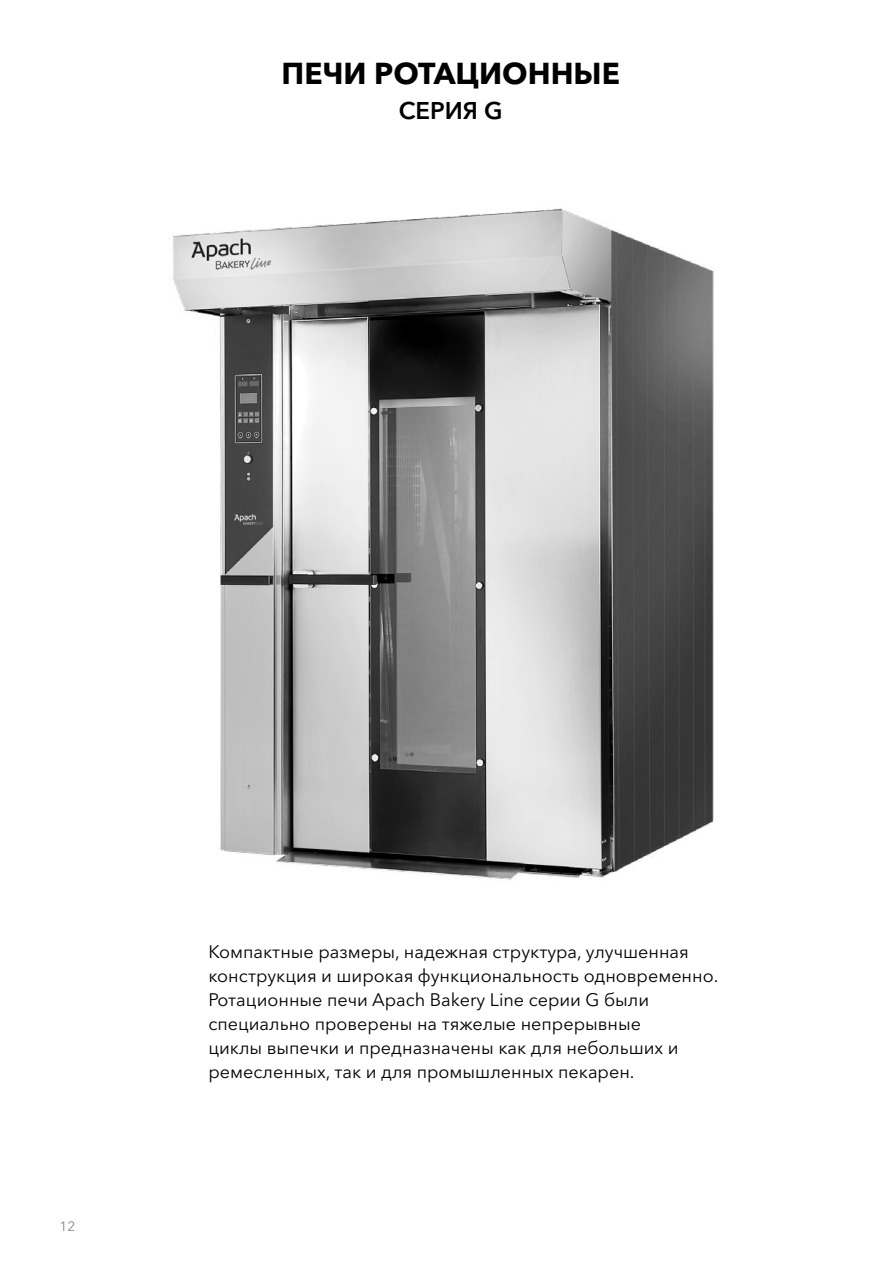
<style>
.page{position:relative;width:893px;height:1263px;background:#fff}
.page>*{position:absolute;margin:0;border:0;box-sizing:border-box;transform-origin:0 0}
.t1{font:700 30px "Avenir Next Cyr";color:#000}
.t2{font:600 24px "Avenir Next Cyr";color:#000}
.t3{font:18px/24px "Avenir Next Cyr";color:#000}
.t4{font:13.5px "Avenir Next Cyr";color:#878787}
</style>
<div class="page">
<img style="left:172px;top:208px;width:543px;height:672px">
<h1 class="t1" style="left:282px;top:56px;width:340px">ПЕЧИ РОТАЦИОННЫЕ</h1>
<h2 class="t2" style="left:399px;top:96px;width:105px">СЕРИЯ G</h2>
<p class="t4" style="left:60px;top:1218px;width:17px">12</p>
<p class="t3" style="left:208px;top:940px;width:511px">Компактные размеры, надежная структура, улучшенная конструкция и широкая функциональность одновременно.<br>Ротационные печи Apach Bakery Line серии G были специально проверены на тяжелые непрерывные<br>циклы выпечки и предназначены как для небольших и ремесленных, так и для промышленных пекарен.</p>
</div>
